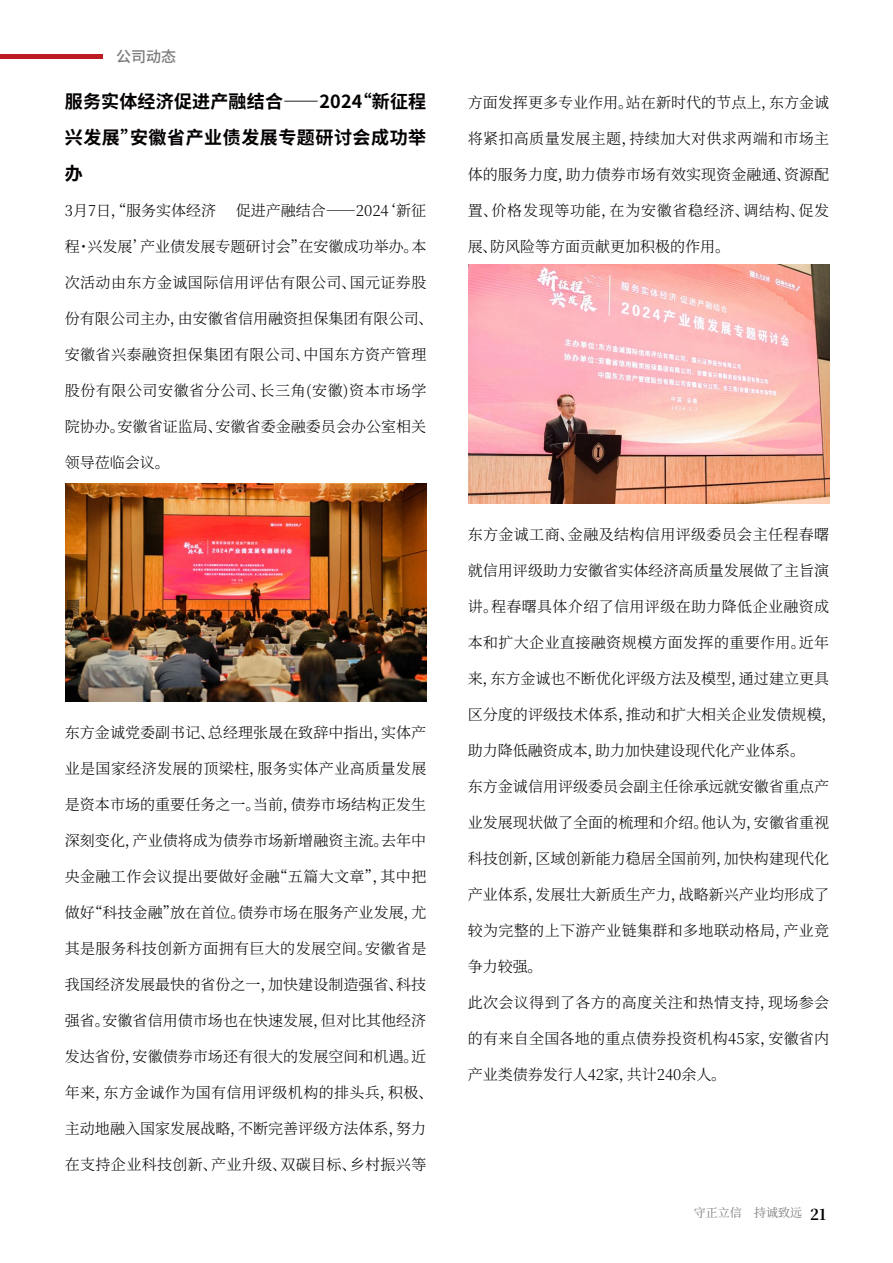
<style>
.page{position:relative;width:893px;height:1263px;background:#fff}
.page>*{position:absolute;margin:0;border:0;box-sizing:border-box;transform-origin:0 0}
.t1{font:700 18px/36px "Source Han Sans CN";letter-spacing:.03em;color:#040000;text-align:justify}
.t2{font:300 15px "Source Han Serif CN";letter-spacing:.005em;color:#000}
.t3{font:300 15px "Source Han Serif CN";letter-spacing:.025em;color:#000}
.t4{font:300 15px "Source Han Serif CN";letter-spacing:.035em;color:#000}
.t5{font:300 15px "Source Han Serif CN";letter-spacing:.045em;color:#000}
.t6{font:500 15px "Source Han Sans CN";color:#7c7c7d}
.t7{font:12px "Source Han Serif CN";color:#7c7c7d}
.s1{font-weight:700;font-size:15px;color:#000}
</style>
<div class="page">
<hr style="left:0;top:54px;width:102px;height:4px;background:#bc1b21">
<img style="left:65px;top:483px;width:361px;height:219px">
<img style="left:468px;top:265px;width:361px;height:239px">
<p class="t6" style="left:116px;top:48px;width:61px">公司动态</p>
<p class="t1" style="left:65px;top:84px;width:363px">服务实体经济促进产融结合——2024“新征程兴发展”安徽省产业债发展专题研讨会成功举办</p>
<p class="t2" style="left:65px;top:202px;width:153px">3月7日，“服务实体经济</p>
<p class="t2" style="left:236px;top:202px;width:192px">促进产融结合——2024‘新征</p>
<p class="t2" style="left:65px;top:238px;width:363px">程・兴发展’产业债发展专题研讨会”在安徽成功举办。本</p>
<p class="t3" style="left:65px;top:274px;width:363px">次活动由东方金诚国际信用评估有限公司、国元证券股</p>
<p class="t2" style="left:65px;top:310px;width:370px">份有限公司主办，由安徽省信用融资担保集团有限公司、</p>
<p class="t3" style="left:65px;top:346px;width:363px">安徽省兴泰融资担保集团有限公司、中国东方资产管理</p>
<p class="t4" style="left:65px;top:382px;width:363px">股份有限公司安徽省分公司、长三角(安徽)资本市场学</p>
<p class="t2" style="left:65px;top:418px;width:363px">院协办。安徽省证监局、安徽省委金融委员会办公室相关</p>
<p class="t2" style="left:65px;top:454px;width:106px">领导莅临会议。</p>
<p class="t2" style="left:65px;top:724px;width:363px">东方金诚党委副书记、总经理张晟在致辞中指出，实体产</p>
<p class="t3" style="left:65px;top:760px;width:363px">业是国家经济发展的顶梁柱，服务实体产业高质量发展</p>
<p class="t2" style="left:65px;top:796px;width:363px">是资本市场的重要任务之一。当前，债券市场结构正发生</p>
<p class="t2" style="left:65px;top:832px;width:363px">深刻变化，产业债将成为债券市场新增融资主流。去年中</p>
<p class="t3" style="left:65px;top:868px;width:363px">央金融工作会议提出要做好金融“五篇大文章”，其中把</p>
<p class="t2" style="left:65px;top:904px;width:363px">做好“科技金融”放在首位。债券市场在服务产业发展，尤</p>
<p class="t3" style="left:65px;top:940px;width:363px">其是服务科技创新方面拥有巨大的发展空间。安徽省是</p>
<p class="t2" style="left:65px;top:976px;width:363px">我国经济发展最快的省份之一，加快建设制造强省、科技</p>
<p class="t2" style="left:65px;top:1012px;width:363px">强省。安徽省信用债市场也在快速发展，但对比其他经济</p>
<p class="t2" style="left:65px;top:1048px;width:363px">发达省份，安徽债券市场还有很大的发展空间和机遇。近</p>
<p class="t3" style="left:65px;top:1084px;width:370px">年来，东方金诚作为国有信用评级机构的排头兵，积极、</p>
<p class="t2" style="left:65px;top:1120px;width:363px">主动地融入国家发展战略，不断完善评级方法体系，努力</p>
<p class="t3" style="left:65px;top:1156px;width:363px">在支持企业科技创新、产业升级、双碳目标、乡村振兴等</p>
<p class="t2" style="left:468px;top:94px;width:363px">方面发挥更多专业作用。站在新时代的节点上，东方金诚</p>
<p class="t3" style="left:468px;top:130px;width:363px">将紧扣高质量发展主题，持续加大对供求两端和市场主</p>
<p class="t2" style="left:468px;top:166px;width:363px">体的服务力度，助力债券市场有效实现资金融通、资源配</p>
<p class="t5" style="left:468px;top:202px;width:363px">置、价格发现等功能，在为安徽省稳经济、调结构、促发</p>
<p class="t2" style="left:468px;top:238px;width:264px">展、防风险等方面贡献更加积极的作用。</p>
<p class="t3" style="left:468px;top:526px;width:363px">东方金诚工商、金融及结构信用评级委员会主任程春曙</p>
<p class="t2" style="left:468px;top:562px;width:363px">就信用评级助力安徽省实体经济高质量发展做了主旨演</p>
<p class="t3" style="left:468px;top:598px;width:363px">讲。程春曙具体介绍了信用评级在助力降低企业融资成</p>
<p class="t3" style="left:468px;top:634px;width:363px">本和扩大企业直接融资规模方面发挥的重要作用。近年</p>
<p class="t2" style="left:468px;top:670px;width:363px">来，东方金诚也不断优化评级方法及模型，通过建立更具</p>
<p class="t2" style="left:468px;top:706px;width:370px">区分度的评级技术体系，推动和扩大相关企业发债规模，</p>
<p class="t2" style="left:468px;top:742px;width:339px">助力降低融资成本，助力加快建设现代化产业体系。</p>
<p class="t2" style="left:468px;top:778px;width:363px">东方金诚信用评级委员会副主任徐承远就安徽省重点产</p>
<p class="t2" style="left:468px;top:814px;width:363px">业发展现状做了全面的梳理和介绍。他认为，安徽省重视</p>
<p class="t2" style="left:468px;top:850px;width:363px">科技创新，区域创新能力稳居全国前列，加快构建现代化</p>
<p class="t2" style="left:468px;top:886px;width:363px">产业体系，发展壮大新质生产力，战略新兴产业均形成了</p>
<p class="t3" style="left:468px;top:922px;width:363px">较为完整的上下游产业链集群和多地联动格局，产业竞</p>
<p class="t2" style="left:468px;top:958px;width:76px">争力较强。</p>
<p class="t3" style="left:468px;top:994px;width:363px">此次会议得到了各方的高度关注和热情支持，现场参会</p>
<p class="t2" style="left:468px;top:1030px;width:363px">的有来自全国各地的重点债券投资机构45家，安徽省内</p>
<p class="t2" style="left:468px;top:1066px;width:260px">产业类债券发行人42家，共计240余人。</p>
<p class="t7" style="left:694px;top:1206px;width:134px">守正立信 持诚致远 <span class="s1">21</span></p>
</div>
